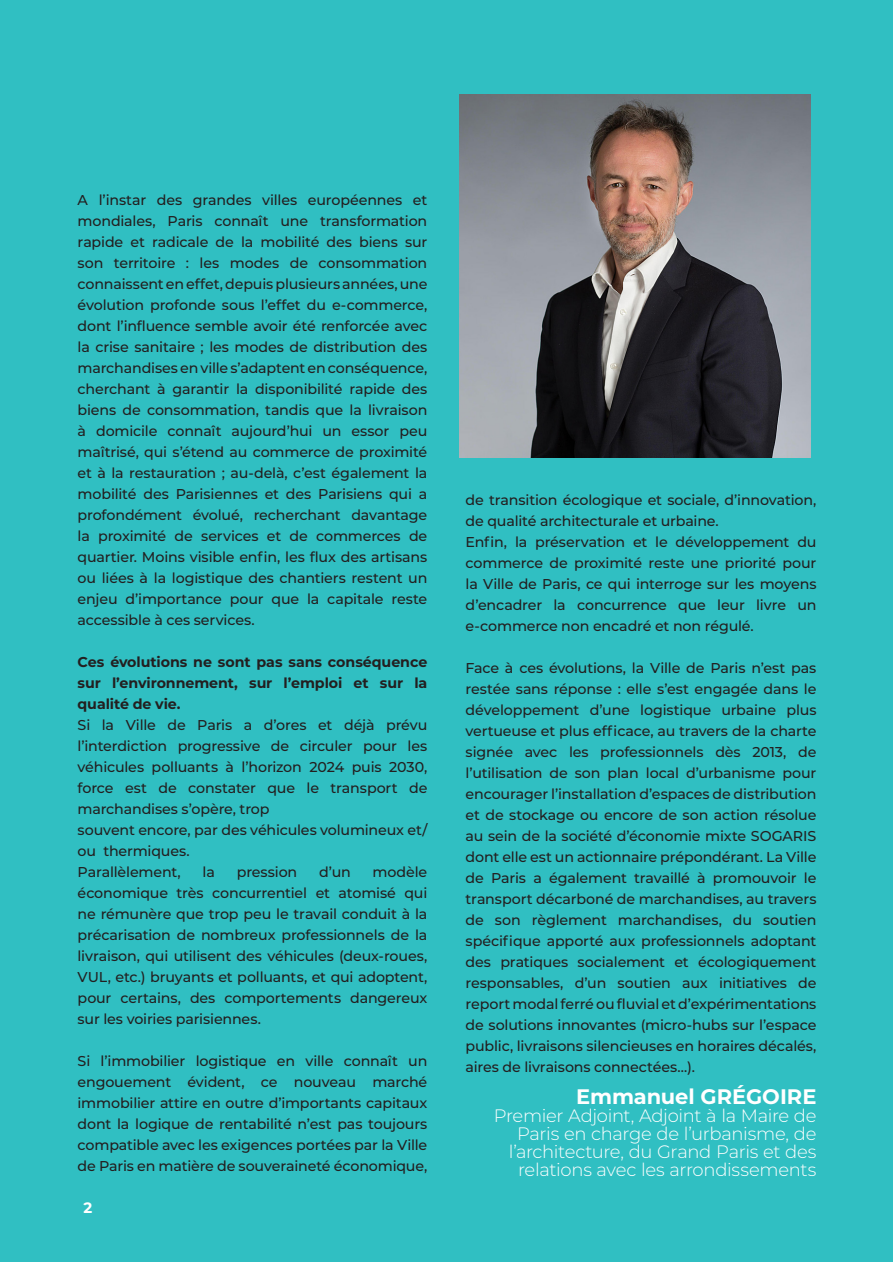
<style>
.page{position:relative;width:893px;height:1263px;background:#fff}
.page>*{position:absolute;margin:0;border:0;box-sizing:border-box;transform-origin:0 0}
.t1{font:700 21px "Montserrat";letter-spacing:-.005em;color:#fff}
.t2{font:300 18px/18px "Montserrat";letter-spacing:-.02em;color:#fff;text-align:right}
.t3{font:700 15px "Montserrat";color:#fff}
.t4{font:500 14.25px/21px "Montserrat";letter-spacing:-.01em;color:#231f20;text-align:justify}
.t5{font:700 14.25px/21px "Montserrat";letter-spacing:-.005em;color:#231f20;text-align:justify}
</style>
<div class="page">
<div style="left:0;top:0;width:893px;height:1261px;background:#30bfc2"></div>
<img style="left:459px;top:94px;width:351px;height:363px">
<p class="t4" style="left:78px;top:189px;width:351px">A l’instar des grandes villes européennes et mondiales, Paris connaît une transformation rapide et radicale de la mobilité des biens sur son territoire : les modes de consommation connaissent en effet, depuis plusieurs années, une évolution profonde sous l’effet du e-commerce, dont l’influence semble avoir été renforcée avec la crise sanitaire ; les modes de distribution des marchandises en ville s’adaptent en conséquence, cherchant à garantir la disponibilité rapide des biens de consommation, tandis que la livraison à domicile connaît aujourd’hui un essor peu maîtrisé, qui s’étend au commerce de proximité et à la restauration ; au-delà, c’est également la mobilité des Parisiennes et des Parisiens qui a profondément évolué, recherchant davantage la proximité de services et de commerces de quartier. Moins visible enfin, les flux des artisans ou liées à la logistique des chantiers restent un enjeu d’importance pour que la capitale reste accessible à ces services.</p>
<p class="t5" style="left:78px;top:651px;width:351px">Ces évolutions ne sont pas sans conséquence sur l’environnement, sur l’emploi et sur la qualité de vie.</p>
<p class="t4" style="left:78px;top:714px;width:351px">Si la Ville de Paris a d’ores et déjà prévu l’interdiction progressive de circuler pour les véhicules polluants à l’horizon 2024 puis 2030, force est de constater que le transport de marchandises s’opère, trop</p>
<p class="t4" style="left:78px;top:819px;width:351px">souvent encore, par des véhicules volumineux et/ ou thermiques.</p>
<p class="t4" style="left:78px;top:861px;width:105px">Parallèlement,</p>
<p class="t4" style="left:203px;top:861px;width:14px">la</p>
<p class="t4" style="left:237px;top:861px;width:62px">pression</p>
<p class="t4" style="left:319px;top:861px;width:33px">d’un</p>
<p class="t4" style="left:78px;top:861px;width:351px;text-indent:295px">modèle économique très concurrentiel et atomisé qui ne rémunère que trop peu le travail conduit à la précarisation de nombreux professionnels de la livraison, qui utilisent des véhicules (deux-roues, VUL, etc.) bruyants et polluants, et qui adoptent, pour certains, des comportements dangereux sur les voiries parisiennes.</p>
<p class="t4" style="left:78px;top:1050px;width:351px">Si l’immobilier logistique en ville connaît un engouement évident, ce nouveau marché immobilier attire en outre d’importants capitaux dont la logique de rentabilité n’est pas toujours compatible avec les exigences portées par la Ville de Paris en matière de souveraineté économique,</p>
<p class="t3" style="left:84px;top:1196px;width:10px">2</p>
<p class="t4" style="left:466px;top:488px;width:352px">de transition écologique et sociale, d’innovation, de qualité architecturale et urbaine.</p>
<p class="t4" style="left:466px;top:530px;width:352px">Enfin, la préservation et le développement du commerce de proximité reste une priorité pour la Ville de Paris, ce qui interroge sur les moyens d’encadrer la concurrence que leur livre un e-commerce non encadré et non régulé.</p>
<p class="t4" style="left:466px;top:656px;width:352px">Face à ces évolutions, la Ville de Paris n’est pas restée sans réponse : elle s’est engagée dans le développement d’une logistique urbaine plus vertueuse et plus efficace, au travers de la charte signée avec les professionnels dès 2013, de l’utilisation de son plan local d’urbanisme pour encourager l’installation d’espaces de distribution et de stockage ou encore de son action résolue au sein de la société d’économie mixte SOGARIS dont elle est un actionnaire prépondérant. La Ville de Paris a également travaillé à promouvoir le transport décarboné de marchandises, au travers de son règlement marchandises, du soutien spécifique apporté aux professionnels adoptant des pratiques socialement et écologiquement responsables, d’un soutien aux initiatives de report modal ferré ou fluvial et d’expérimentations de solutions innovantes (micro-hubs sur l’espace public, livraisons silencieuses en horaires décalés, aires de livraisons connectées…).</p>
<p class="t1" style="left:576px;top:1081px;width:242px">Emmanuel GRÉGOIRE</p>
<p class="t2" style="left:494px;top:1106px;width:324px">Premier Adjoint, Adjoint à la Maire de Paris en charge de l’urbanisme, de l’architecture, du Grand Paris et des relations avec les arrondissements</p>
</div>
